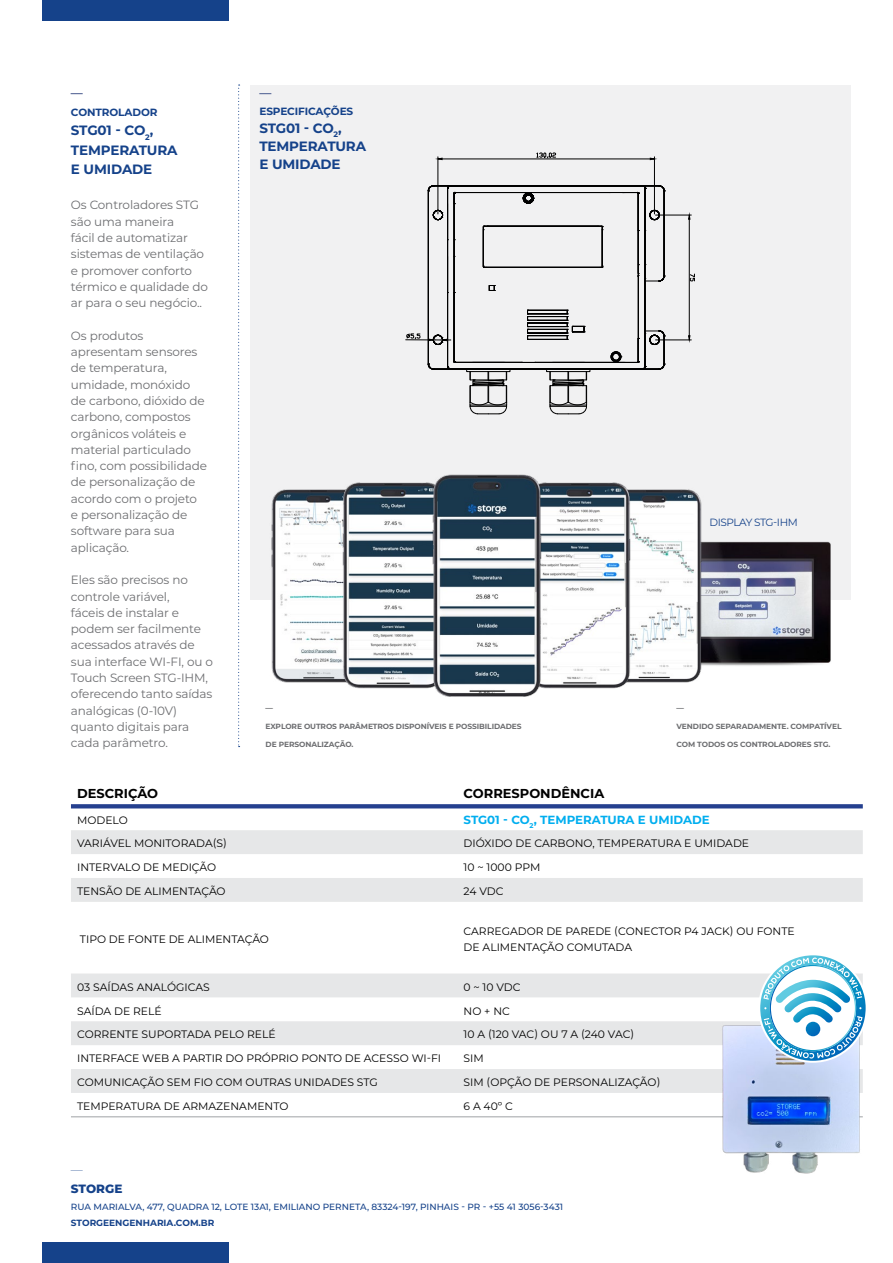
<style>
.page{position:relative;width:893px;height:1263px;background:#fff}
.page>*{position:absolute;margin:0;border:0;box-sizing:border-box;transform-origin:0 0}
.t1{font:700 13.5px/18px "Montserrat";letter-spacing:-.01em;color:#15428a}
.t2{font:700 12.9px "Montserrat";color:#000}
.t3{font:12px/16.4px "Montserrat";letter-spacing:-.01em;color:#6d6e71}
.t4{font:800 12px "Montserrat";color:#15428a}
.t5{font:700 12px "Montserrat";color:#64739f}
.t6{font:200 12px "Montserrat";color:#15428a}
.t7{font:700 11.85px "Montserrat";color:#00aeef}
.t8{font:10.8px/15.1px "Montserrat";color:#000}
.t9{font:700 10.5px "Montserrat";letter-spacing:-.01em;color:#15428a}
.t10{font:10.5px "Montserrat";letter-spacing:-.045em;color:#15428a}
.t11{font:500 9px "Montserrat";color:#15428a}
.t12{font:700 9px "Montserrat";color:#15428a}
.t13{font:700 7.5px "Montserrat";letter-spacing:-.01em;color:#6d6e71}
</style>
<div class="page">
<div style="left:250px;top:85px;width:600px;height:515px;background:#f1f1f2"></div>
<svg style="left:71px;top:830px;width:792px;height:263px"></svg>
<svg style="left:71px;top:804px;width:384px;height:4px;background:#2e4893"></svg>
<svg style="left:455px;top:804px;width:408px;height:4px;background:#2e4893"></svg>
<hr style="left:71px;top:1116px;width:384px;height:1px;background:#a7a9ac">
<hr style="left:455px;top:1116px;width:408px;height:1px;background:#a7a9ac">
<div style="left:43px;top:0;width:186px;height:20px;background:#15428a"></div>
<div style="left:43px;top:1242px;width:186px;height:21px;background:#15428a"></div>
<svg style="left:238px;top:85px;width:2px;height:662px"></svg>
<img style="left:704px;top:541px;width:127px;height:125px">
<img style="left:271px;top:489px;width:70px;height:194px">
<img style="left:633px;top:489px;width:71px;height:194px">
<img style="left:341px;top:482px;width:89px;height:207px">
<img style="left:545px;top:482px;width:88px;height:207px">
<img style="left:430px;top:474px;width:115px;height:223px">
<img style="left:720px;top:1022px;width:141px;height:152px">
<svg style="left:757px;top:952px;width:109px;height:111px"></svg>
<hr style="left:638px;top:193px;width:1px;height:169px;background:#000">
<hr style="left:535px;top:362px;width:102px;height:1px;background:#000">
<hr style="left:454px;top:193px;width:1px;height:169px;background:#000">
<hr style="left:455px;top:192px;width:154px;height:1px;background:#000">
<hr style="left:455px;top:362px;width:67px;height:1px;background:#000">
<hr style="left:522px;top:362px;width:102px;height:1px;background:#000">
<svg style="left:650px;top:210px;width:9px;height:10px"></svg>
<svg style="left:434px;top:210px;width:9px;height:10px"></svg>
<div style="left:433px;top:210px;width:10px;height:10px;border:1px solid #000;border-radius:50%"></div>
<div style="left:650px;top:210px;width:9px;height:10px;border:1px solid #000;border-radius:50%"></div>
<hr style="left:428px;top:191px;width:1px;height:173px;background:#000">
<hr style="left:664px;top:191px;width:1px;height:85px;background:#000">
<svg style="left:646px;top:276px;width:19px;height:6px"></svg>
<hr style="left:602px;top:230px;width:1px;height:36px;background:#000">
<hr style="left:485px;top:267px;width:115px;height:1px;background:#000">
<hr style="left:483px;top:230px;width:1px;height:36px;background:#000">
<hr style="left:488px;top:226px;width:110px;height:1px;background:#000">
<svg style="left:489px;top:285px;width:6px;height:6px"></svg>
<svg style="left:523px;top:193px;width:11px;height:11px"></svg>
<hr style="left:447px;top:188px;width:1px;height:179px;background:#000">
<hr style="left:450px;top:186px;width:192px;height:1px;background:#000">
<svg style="left:428px;top:185px;width:28px;height:19px"></svg>
<hr style="left:645px;top:188px;width:1px;height:179px;background:#000">
<svg style="left:609px;top:185px;width:56px;height:9px"></svg>
<hr style="left:450px;top:369px;width:192px;height:1px;background:#000">
<svg style="left:637px;top:330px;width:28px;height:40px"></svg>
<svg style="left:428px;top:361px;width:28px;height:9px"></svg>
<div style="left:611px;top:351px;width:10px;height:11px;border:1px solid #000;border-radius:50%"></div>
<svg style="left:611px;top:352px;width:14px;height:10px"></svg>
<svg style="left:466px;top:370px;width:44px;height:45px"></svg>
<svg style="left:546px;top:370px;width:44px;height:45px"></svg>
<hr style="left:438px;top:157px;width:1px;height:57px;background:#000">
<hr style="left:654px;top:157px;width:1px;height:57px;background:#000">
<hr style="left:442px;top:159px;width:208px;height:1px;background:#000">
<svg style="left:437px;top:157px;width:6px;height:3px"></svg>
<svg style="left:649px;top:157px;width:5px;height:3px"></svg>
<svg style="left:536px;top:152px;width:20px;height:6px"></svg>
<hr style="left:655px;top:215px;width:36px;height:1px;background:#000">
<hr style="left:655px;top:340px;width:36px;height:1px;background:#000">
<hr style="left:689px;top:219px;width:1px;height:117px;background:#000">
<svg style="left:688px;top:214px;width:3px;height:6px"></svg>
<svg style="left:688px;top:335px;width:3px;height:6px"></svg>
<svg style="left:690px;top:274px;width:5px;height:7px"></svg>
<svg style="left:406px;top:333px;width:45px;height:12px"></svg>
<hr style="left:528px;top:333px;width:39px;height:1px;background:#000">
<hr style="left:528px;top:329px;width:39px;height:1px;background:#000">
<hr style="left:528px;top:320px;width:39px;height:1px;background:#000">
<hr style="left:528px;top:316px;width:39px;height:1px;background:#000">
<hr style="left:528px;top:314px;width:39px;height:1px;background:#000">
<hr style="left:528px;top:310px;width:39px;height:1px;background:#000">
<hr style="left:528px;top:326px;width:39px;height:1px;background:#000">
<hr style="left:528px;top:323px;width:39px;height:1px;background:#000">
<hr style="left:528px;top:339px;width:39px;height:1px;background:#000">
<hr style="left:528px;top:335px;width:39px;height:1px;background:#000">
<svg style="left:527px;top:310px;width:2px;height:30px"></svg>
<svg style="left:567px;top:310px;width:18px;height:30px"></svg>
<p class="t5" style="left:71px;top:84px;width:13px">—</p>
<p class="t9" style="left:71px;top:105px;width:88px">CONTROLADOR</p>
<p class="t1" style="left:71px;top:120px;width:108px;line-height:19.4px">STG01 - CO<sub>2</sub>,<br>TEMPERATURA<br>E UMIDADE</p>
<p class="t3" style="left:71px;top:197px;width:138px">Os Controladores STG são uma maneira<br>fácil de automatizar sistemas de ventilação e promover conforto térmico e qualidade do ar para o seu negócio..</p>
<p class="t3" style="left:71px;top:327px;width:138px">Os produtos apresentam sensores de temperatura, umidade, monóxido de carbono, dióxido de carbono, compostos orgânicos voláteis e material particulado fino, com possibilidade de personalização de acordo com o projeto e personalização de software para sua aplicação.</p>
<p class="t3" style="left:71px;top:571px;width:143px">Eles são precisos no controle variável,<br>fáceis de instalar e podem ser facilmente acessados através de sua interface WI-FI, ou o<br>Touch Screen STG-IHM, oferecendo tanto saídas analógicas (0-10V) quanto digitais para cada parâmetro.</p>
<p class="t5" style="left:259px;top:84px;width:13px">—</p>
<p class="t9" style="left:259px;top:103px;width:95px">ESPECIFICAÇÕES</p>
<p class="t1" style="left:259px;top:118px;width:108px">STG01 - CO<sub>2</sub>,<br>TEMPERATURA<br>E UMIDADE</p>
<p class="t13" style="left:266px;top:703px;width:9px">—</p>
<p class="t13" style="left:266px;top:721px;width:258px">EXPLORE OUTROS PARÂMETROS DISPONÍVEIS E POSSIBILIDADES</p>
<p class="t13" style="left:266px;top:739px;width:89px">DE PERSONALIZAÇÃO.</p>
<p class="t10" style="left:710px;top:515px;width:90px">DISPLAY STG-IHM</p>
<p class="t13" style="left:677px;top:703px;width:9px">—</p>
<p class="t13" style="left:677px;top:721px;width:166px">VENDIDO SEPARADAMENTE. COMPATÍVEL</p>
<p class="t13" style="left:677px;top:739px;width:155px">COM TODOS OS CONTROLADORES STG.</p>
<p class="t2" style="left:77px;top:784px;width:82px">DESCRIÇÃO</p>
<p class="t2" style="left:464px;top:784px;width:142px">CORRESPONDÊNCIA</p>
<p class="t8" style="left:77px;top:812px;width:52px">MODELO</p>
<p class="t7" style="left:464px;top:811px;width:248px">STG01 - CO<sub>2</sub>, TEMPERATURA E UMIDADE</p>
<p class="t8" style="left:77px;top:835px;width:151px">VARIÁVEL MONITORADA(S)</p>
<p class="t8" style="left:464px;top:835px;width:287px">DIÓXIDO DE CARBONO, TEMPERATURA E UMIDADE</p>
<p class="t8" style="left:77px;top:859px;width:141px">INTERVALO DE MEDIÇÃO</p>
<p class="t8" style="left:464px;top:859px;width:78px">10 ~ 1000 PPM</p>
<p class="t8" style="left:77px;top:883px;width:150px">TENSÃO DE ALIMENTAÇÃO</p>
<p class="t8" style="left:464px;top:883px;width:41px">24 VDC</p>
<p class="t8" style="left:80px;top:931px;width:191px">TIPO DE FONTE DE ALIMENTAÇÃO</p>
<p class="t8" style="left:464px;top:923px;width:333px">CARREGADOR DE PAREDE (CONECTOR P4 JACK) OU FONTE<br>DE ALIMENTAÇÃO COMUTADA</p>
<p class="t8" style="left:77px;top:979px;width:134px">03 SAÍDAS ANALÓGICAS</p>
<p class="t8" style="left:464px;top:979px;width:58px">0 ~ 10 VDC</p>
<p class="t8" style="left:77px;top:1003px;width:86px">SAÍDA DE RELÉ</p>
<p class="t8" style="left:464px;top:1003px;width:48px">NO + NC</p>
<p class="t8" style="left:77px;top:1027px;width:200px">CORRENTE SUPORTADA PELO RELÉ</p>
<p class="t8" style="left:464px;top:1027px;width:172px">10 A (120 VAC) OU 7 A (240 VAC)</p>
<p class="t8" style="left:77px;top:1050px;width:366px">INTERFACE WEB A PARTIR DO PRÓPRIO PONTO DE ACESSO WI-FI</p>
<p class="t8" style="left:464px;top:1050px;width:22px">SIM</p>
<p class="t8" style="left:77px;top:1074px;width:302px">COMUNICAÇÃO SEM FIO COM OUTRAS UNIDADES STG</p>
<p class="t8" style="left:464px;top:1074px;width:198px">SIM (OPÇÃO DE PERSONALIZAÇÃO)</p>
<p class="t8" style="left:77px;top:1098px;width:213px">TEMPERATURA DE ARMAZENAMENTO</p>
<p class="t8" style="left:464px;top:1098px;width:51px">6 A 40º C</p>
<p class="t6" style="left:71px;top:1162px;width:13px">—</p>
<p class="t4" style="left:71px;top:1180px;width:53px">STORGE</p>
<p class="t11" style="left:71px;top:1200px;width:494px">RUA MARIALVA, 477, QUADRA 12, LOTE 13A1, EMILIANO PERNETA, 83324-197, PINHAIS - PR - +55 41 3056-3431</p>
<p class="t12" style="left:71px;top:1216px;width:145px">STORGEENGENHARIA.COM.BR</p>
</div>
